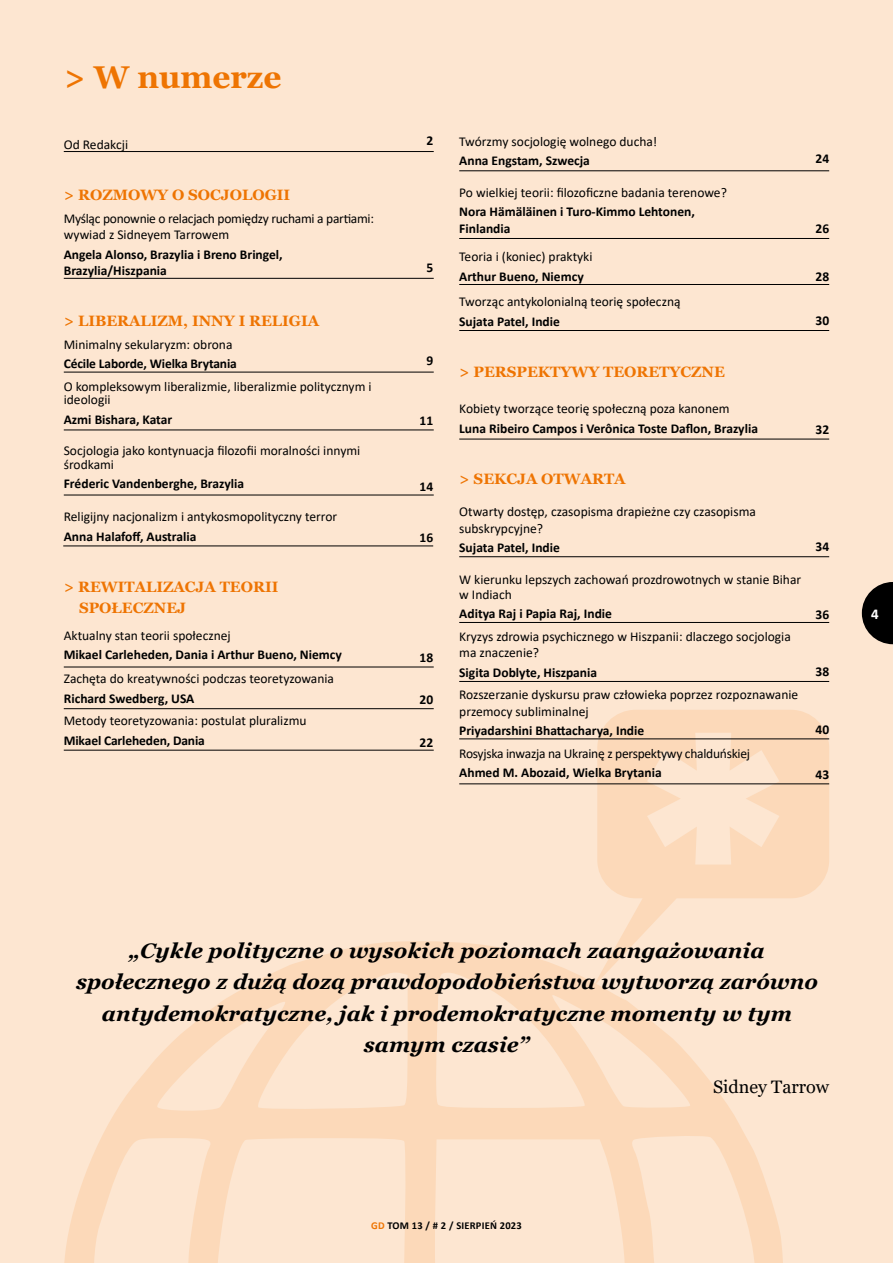
<style>
.page{position:relative;width:893px;height:1263px;background:#fde6d1}
.page>*{position:absolute;margin:0;border:0;box-sizing:border-box;transform-origin:0 0}
.t1{font:700 31.5px "Georgia";color:#ee7402}
.t2{font:italic 700 21px/31.5px "Georgia";letter-spacing:.01em;color:#000;text-align:center}
.t3{font:18px "Georgia";color:#000}
.t4{font:700 15px/21px "Georgia";color:#ee7402}
.t5{font:700 15px "Calibri";color:#fff}
.t6{font:13.5px/16.5px "Calibri";color:#000}
.t7{font:700 13.5px/16.5px "Calibri";color:#000}
.t8{font:13.5px/16.5px "Calibri";letter-spacing:-.02em;color:#000}
.t9{font:700 10.5px "Calibri";letter-spacing:.02em;color:#000}
.s1{font-family:"Georgia Pro"}
.s2{color:#ee7402}
</style>
<div class="page">
<svg style="left:64px;top:941px;width:719px;height:322px"></svg>
<svg style="left:592px;top:710px;width:237px;height:278px;fill:#fcd9ba"></svg>
<hr style="left:64px;top:151px;width:370px;height:1px;background:#000">
<hr style="left:64px;top:278px;width:370px;height:1px;background:#000">
<hr style="left:64px;top:495px;width:370px;height:1px;background:#000">
<hr style="left:63px;top:545px;width:370px;height:1px;background:#000">
<hr style="left:64px;top:666px;width:370px;height:1px;background:#000">
<hr style="left:64px;top:708px;width:370px;height:1px;background:#000">
<hr style="left:64px;top:750px;width:370px;height:1px;background:#000">
<hr style="left:459px;top:170px;width:370px;height:1px;background:#000">
<hr style="left:459px;top:238px;width:370px;height:1px;background:#000">
<hr style="left:459px;top:284px;width:370px;height:1px;background:#000">
<hr style="left:459px;top:439px;width:370px;height:1px;background:#000">
<hr style="left:459px;top:330px;width:370px;height:1px;background:#000">
<hr style="left:459px;top:556px;width:370px;height:1px;background:#000">
<hr style="left:459px;top:622px;width:370px;height:1px;background:#000">
<hr style="left:459px;top:681px;width:370px;height:1px;background:#000">
<hr style="left:459px;top:738px;width:370px;height:1px;background:#000">
<hr style="left:459px;top:783px;width:370px;height:1px;background:#000">
<hr style="left:64px;top:372px;width:370px;height:1px;background:#000">
<hr style="left:64px;top:429px;width:370px;height:1px;background:#000">
<svg style="left:862px;top:582px;width:31px;height:62px"></svg>
<h1 class="t1" style="left:64px;top:56px;width:219px">&gt; W numerze</h1>
<p class="t6" style="left:64px;top:136px;width:66px">Od Redakcji</p>
<p class="t4" style="left:64px;top:185px;width:228px">&gt; ROZMOWY O SOCJOLOGII</p>
<p class="t8" style="left:64px;top:210px;width:312px">Myśląc ponownie o relacjach pomiędzy ruchami a partiami: wywiad z Sidneyem Tarrowem</p>
<p class="t7" style="left:64px;top:246px;width:220px">Angela Alonso, Brazylia i Breno Bringel,<br>Brazylia/Hiszpania</p>
<p class="t4" style="left:64px;top:311px;width:257px">&gt; LIBERALIZM, INNY I RELIGIA</p>
<p class="t6" style="left:64px;top:336px;width:170px">Minimalny sekularyzm: obrona</p>
<p class="t7" style="left:64px;top:355px;width:175px">Cécile Laborde, Wielka Brytania</p>
<p class="t6" style="left:64px;top:379px;width:309px;line-height:13.5px">O kompleksowym liberalizmie, liberalizmie politycznym i ideologii</p>
<p class="t7" style="left:64px;top:411px;width:110px">Azmi Bishara, Katar</p>
<p class="t6" style="left:64px;top:444px;width:298px;line-height:13.5px">Socjologia jako kontynuacja filozofii moralności innymi środkami</p>
<p class="t7" style="left:64px;top:475px;width:182px">Fréderic Vandenberghe, Brazylia</p>
<p class="t6" style="left:64px;top:508px;width:275px">Religijny nacjonalizm i antykosmopolityczny terror</p>
<p class="t7" style="left:64px;top:528px;width:134px">Anna Halafoff, Australia</p>
<p class="t4" style="left:79px;top:576px;width:201px;text-indent:-15px">&gt; REWITALIZACJA TEORII<br>SPOŁECZNEJ</p>
<p class="t6" style="left:64px;top:627px;width:168px">Aktualny stan teorii społecznej</p>
<p class="t7" style="left:64px;top:646px;width:280px">Mikael Carleheden, Dania i Arthur Bueno, Niemcy</p>
<p class="t6" style="left:64px;top:670px;width:272px">Zachęta do kreatywności podczas teoretyzowania</p>
<p class="t7" style="left:64px;top:690px;width:132px">Richard Swedberg, USA</p>
<p class="t6" style="left:64px;top:712px;width:244px">Metody teoretyzowania: postulat pluralizmu</p>
<p class="t7" style="left:64px;top:732px;width:143px">Mikael Carleheden, Dania</p>
<p class="t7" style="left:426px;top:132px;width:8px">2</p>
<p class="t7" style="left:426px;top:259px;width:8px">5</p>
<p class="t7" style="left:426px;top:353px;width:8px">9</p>
<p class="t7" style="left:419px;top:412px;width:15px">11</p>
<p class="t7" style="left:419px;top:478px;width:15px">14</p>
<p class="t7" style="left:419px;top:529px;width:15px">16</p>
<p class="t7" style="left:419px;top:650px;width:15px">18</p>
<p class="t7" style="left:419px;top:691px;width:15px">20</p>
<p class="t7" style="left:419px;top:733px;width:15px">22</p>
<p class="t6" style="left:459px;top:133px;width:200px">Twórzmy socjologię wolnego ducha!</p>
<p class="t7" style="left:459px;top:153px;width:132px">Anna Engstam, Szwecja</p>
<p class="t6" style="left:459px;top:184px;width:269px">Po wielkiej teorii: filozoficzne badania terenowe?</p>
<p class="t7" style="left:459px;top:204px;width:237px">Nora Hämäläinen i Turo-Kimmo Lehtonen,<br>Finlandia</p>
<p class="t6" style="left:459px;top:248px;width:135px">Teoria i (koniec) praktyki</p>
<p class="t7" style="left:459px;top:268px;width:126px">Arthur Bueno, Niemcy</p>
<p class="t6" style="left:459px;top:293px;width:223px">Tworząc antykolonialną teorię społeczną</p>
<p class="t7" style="left:459px;top:313px;width:102px">Sujata Patel, Indie</p>
<p class="t4" style="left:459px;top:361px;width:267px">&gt; PERSPEKTYWY TEORETYCZNE</p>
<p class="t6" style="left:459px;top:400px;width:272px">Kobiety tworzące teorię społeczną poza kanonem</p>
<p class="t7" style="left:459px;top:420px;width:300px">Luna Ribeiro Campos i Verônica Toste Daflon, Brazylia</p>
<p class="t4" style="left:459px;top:468px;width:168px">&gt; SEKCJA OTWARTA</p>
<p class="t6" style="left:459px;top:503px;width:298px">Otwarty dostęp, czasopisma drapieżne czy czasopisma subskrypcyjne?</p>
<p class="t7" style="left:459px;top:539px;width:102px">Sujata Patel, Indie</p>
<p class="t6" style="left:459px;top:571px;width:343px;line-height:15px">W kierunku lepszych zachowań prozdrowotnych w stanie Bihar w Indiach</p>
<p class="t7" style="left:459px;top:605px;width:154px">Aditya Raj i Papia Raj, Indie</p>
<p class="t6" style="left:459px;top:627px;width:333px">Kryzys zdrowia psychicznego w Hiszpanii: dlaczego socjologia ma znaczenie?</p>
<p class="t7" style="left:459px;top:664px;width:139px">Sigita Doblyte, Hiszpania</p>
<p class="t6" style="left:459px;top:686px;width:341px">Rozszerzanie dyskursu praw człowieka poprzez rozpoznawanie przemocy subliminalnej</p>
<p class="t7" style="left:459px;top:722px;width:187px">Priyadarshini Bhattacharya, Indie</p>
<p class="t8" style="left:459px;top:744px;width:292px">Rosyjska inwazja na Ukrainę z perspektywy chalduńskiej</p>
<p class="t7" style="left:459px;top:764px;width:204px">Ahmed M. Abozaid, Wielka Brytania</p>
<p class="t7" style="left:815px;top:150px;width:15px">24</p>
<p class="t7" style="left:815px;top:220px;width:15px">26</p>
<p class="t7" style="left:815px;top:268px;width:15px">28</p>
<p class="t7" style="left:815px;top:312px;width:15px">30</p>
<p class="t7" style="left:815px;top:421px;width:15px">32</p>
<p class="t7" style="left:815px;top:538px;width:15px">34</p>
<p class="t7" style="left:815px;top:606px;width:15px">36</p>
<p class="t7" style="left:815px;top:663px;width:15px">38</p>
<p class="t7" style="left:815px;top:721px;width:15px">40</p>
<p class="t7" style="left:815px;top:766px;width:15px">43</p>
<p class="t5" style="left:871px;top:603px;width:9px">4</p>
<h2 class="t2" style="left:76px;top:935px;width:746px"><span class="s1">„</span>Cykle polityczne o wysokich poziomach zaangażowania społecznego z dużą dozą prawdopodobieństwa wytworzą zarówno antydemokratyczne, jak i prodemokratyczne momenty w tym samym czasie”</h2>
<h3 class="t3" style="left:713px;top:1075px;width:118px">Sidney Tarrow</h3>
<p class="t9" style="left:371px;top:1218px;width:152px"><span class="s2">GD</span> TOM 13 / # 2 / SIERPIEŃ 2023</p>
</div>
